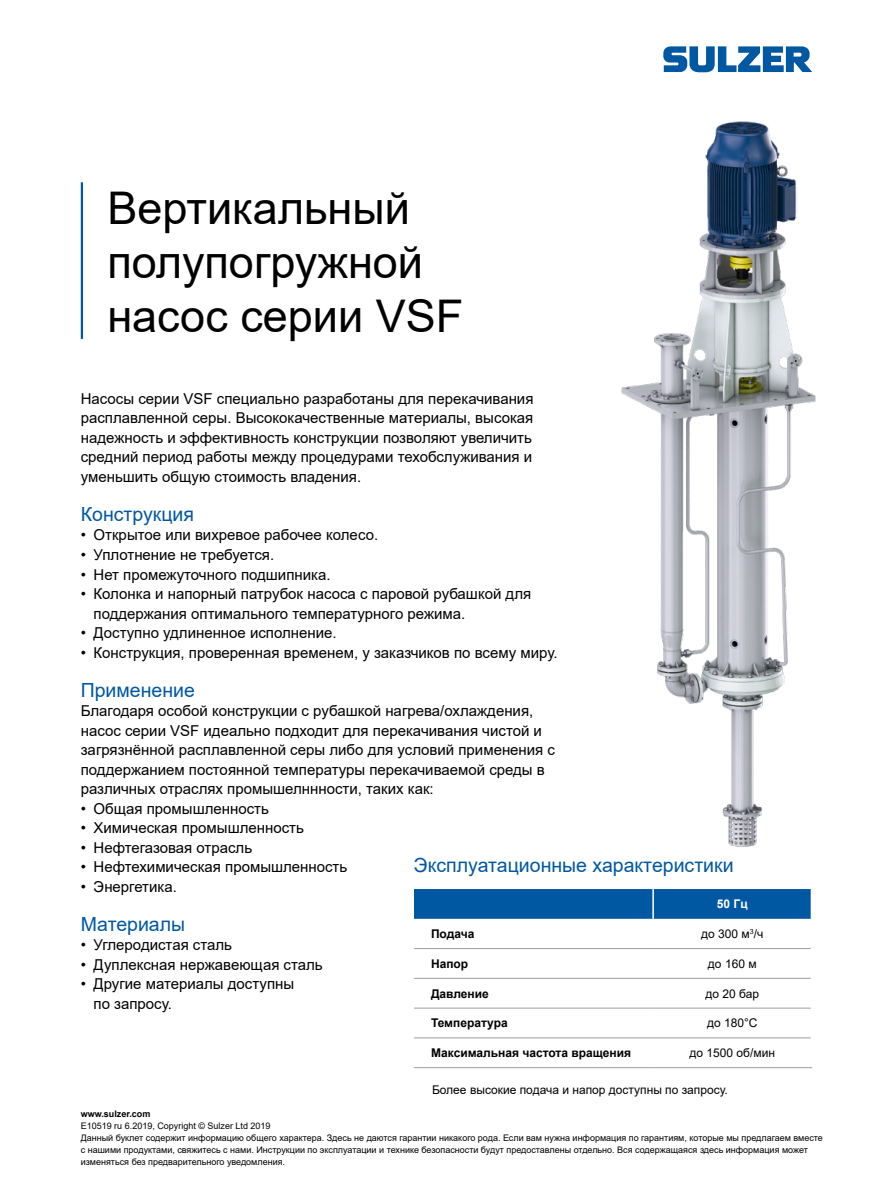
<style>
.page{position:relative;width:893px;height:1191px;background:#fff}
.page>*{position:absolute;margin:0;border:0;box-sizing:border-box;transform-origin:0 0}
.Cover_title{font:45px "Arial";color:#000}
.Subtitle_blue{font:19.5px "Arial";color:#0058a2}
.Body_text{font:15px/19.5px "Arial";color:#000}
.Table_row_title{font:700 12px "Arial";color:#000}
.Body_text-2{font:12px "Arial";color:#000}
.Table_text_center{font:12px "Arial";color:#000}
.Table_column_title_c{font:700 12px "Arial";color:#fff}
.Disclaimer{font:9px/12px "Arial";color:#000}
.URL{font:700 9px "Arial";color:#000}
</style>
<div class="page">
<svg style="left:663px;top:46px;width:149px;height:26px"></svg>
<hr style="left:81px;top:182px;width:2px;height:157px;background:#0058a2">
<img style="left:621px;top:121px;width:195px;height:726px">
<div style="left:414px;top:889px;width:397px;height:29px;background:#0058a2"></div>
<hr style="left:414px;top:948px;width:239px;height:1px;background:#9d9d9c">
<hr style="left:653px;top:948px;width:158px;height:1px;background:#9d9d9c">
<hr style="left:414px;top:978px;width:239px;height:1px;background:#9d9d9c">
<hr style="left:653px;top:978px;width:158px;height:1px;background:#9d9d9c">
<hr style="left:414px;top:1007px;width:239px;height:1px;background:#9d9d9c">
<hr style="left:653px;top:1007px;width:158px;height:1px;background:#9d9d9c">
<hr style="left:414px;top:1037px;width:239px;height:1px;background:#9d9d9c">
<hr style="left:653px;top:1037px;width:158px;height:1px;background:#9d9d9c">
<hr style="left:414px;top:1067px;width:239px;height:1px;background:#9d9d9c">
<hr style="left:653px;top:1067px;width:159px;height:1px;background:#9d9d9c">
<p class="Cover_title" style="left:107px;top:177px;width:304px">Вертикальный</p>
<p class="Cover_title" style="left:107px;top:231px;width:317px">полупогружной</p>
<p class="Cover_title" style="left:107px;top:285px;width:357px">насос серии VSF</p>
<p class="Body_text" style="left:81px;top:389px;width:454px;text-align:justify">Насосы серии VSF специально разработаны для перекачивания расплавленной серы. Высококачественные материалы, высокая надежность и эффективность конструкции позволяют увеличить средний период работы между процедурами техобслуживания и уменьшить общую стоимость владения.</p>
<p class="Subtitle_blue" style="left:81px;top:501px;width:115px">Конструкция</p>
<p class="Body_text" style="left:81px;top:525px;width:299px">• Открытое или вихревое рабочее колесо.</p>
<p class="Body_text" style="left:81px;top:545px;width:195px">• Уплотнение не требуется.</p>
<p class="Body_text" style="left:81px;top:564px;width:251px">• Нет промежуточного подшипника.</p>
<p class="Body_text" style="left:94px;top:584px;width:439px;text-indent:-13px">• Колонка и напорный патрубок насоса с паровой рубашкой для поддержания оптимального температурного режима.</p>
<p class="Body_text" style="left:81px;top:623px;width:257px">• Доступно удлиненное исполнение.</p>
<p class="Body_text" style="left:81px;top:642px;width:478px">• Конструкция, проверенная временем, у заказчиков по всему миру.</p>
<p class="Subtitle_blue" style="left:81px;top:676px;width:116px">Применение</p>
<p class="Body_text" style="left:81px;top:701px;width:476px">Благодаря особой конструкции с рубашкой нагрева/охлаждения, насос серии VSF идеально подходит для перекачивания чистой и загрязнённой расплавленной серы либо для условий применения с поддержанием постоянной температуры перекачиваемой среды в различных отраслях промышелннности, таких как:</p>
<p class="Body_text" style="left:81px;top:798px;width:190px">• Общая промышленность</p>
<p class="Body_text" style="left:81px;top:818px;width:225px">• Химическая промышленность</p>
<p class="Body_text" style="left:81px;top:837px;width:173px">• Нефтегазовая отрасль</p>
<p class="Body_text" style="left:81px;top:857px;width:268px">• Нефтехимическая промышленность</p>
<p class="Body_text" style="left:81px;top:876px;width:98px">• Энергетика.</p>
<p class="Subtitle_blue" style="left:81px;top:910px;width:106px">Материалы</p>
<p class="Body_text" style="left:81px;top:935px;width:153px">• Углеродистая сталь</p>
<p class="Body_text" style="left:81px;top:954px;width:243px">• Дуплексная нержавеющая сталь</p>
<p class="Body_text" style="left:94px;top:974px;width:202px;text-indent:-13px">• Другие материалы доступны по запросу.</p>
<p class="Subtitle_blue" style="left:414px;top:852px;width:321px">Эксплуатационные характеристики</p>
<p class="Table_column_title_c" style="left:717px;top:895px;width:32px">50 Гц</p>
<p class="Table_row_title" style="left:431px;top:925px;width:45px">Подача</p>
<p class="Table_text_center" style="left:701px;top:925px;width:64px">до 300 м<sup>3</sup>/ч</p>
<p class="Table_row_title" style="left:431px;top:955px;width:39px">Напор</p>
<p class="Table_text_center" style="left:708px;top:955px;width:50px">до 160 м</p>
<p class="Table_row_title" style="left:431px;top:985px;width:59px">Давление</p>
<p class="Table_text_center" style="left:705px;top:985px;width:55px">до 20 бар</p>
<p class="Table_row_title" style="left:431px;top:1014px;width:78px">Температура</p>
<p class="Table_text_center" style="left:707px;top:1015px;width:52px">до 180°C</p>
<p class="Table_row_title" style="left:431px;top:1044px;width:202px">Максимальная частота вращения</p>
<p class="Table_text_center" style="left:689px;top:1044px;width:87px">до 1500 об/мин</p>
<p class="Body_text-2" style="left:432px;top:1081px;width:297px">Более высокие подача и напор доступны по запросу.</p>
<p class="URL" style="left:81px;top:1107px;width:71px">www.sulzer.com</p>
<p class="Disclaimer" style="left:81px;top:1119px;width:191px">E10519 ru 6.2019, Copyright © Sulzer Ltd 2019</p>
<p class="Disclaimer" style="left:81px;top:1131px;width:744px">Данный буклет содержит информацию общего характера. Здесь не даются гарантии никакого рода. Если вам нужна информация по гарантиям, которые мы предлагаем вместе с нашими продуктами, свяжитесь с нами. Инструкции по эксплуатации и технике безопасности будут предоставлены отдельно. Вся содержащаяся здесь информация может изменяться без предварительного уведомления.</p>
</div>
